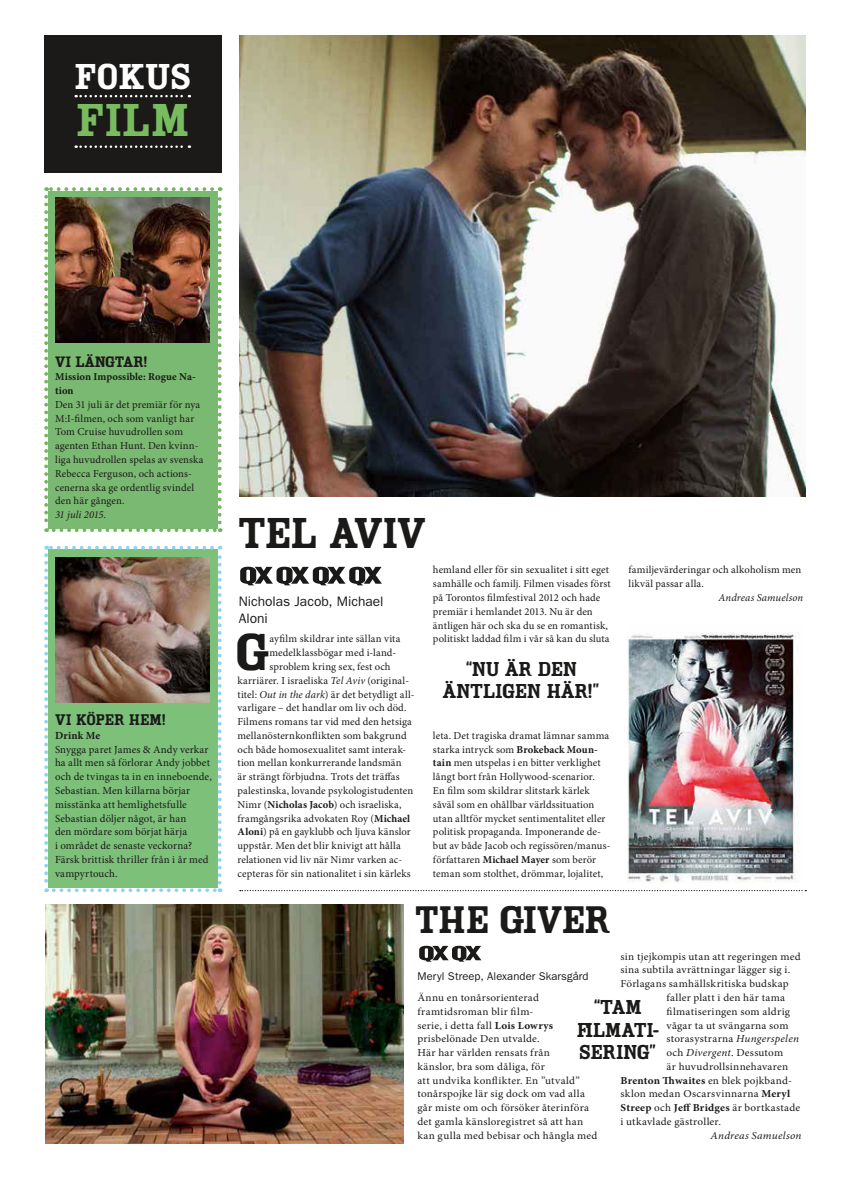
<style>
.page{position:relative;width:851px;height:1188px;background:#fff}
.page>*{position:absolute;margin:0;border:0;box-sizing:border-box;transform-origin:0 0}
.t1{font:45.12px "Cam";color:#1b1a19}
.t2{font:40px "Cam";color:#78bc5f}
.t3{font:37.5px "Cam";letter-spacing:-.035em;color:#1b1a19}
.t4{font:33.38px "Cam";letter-spacing:-.035em;color:#1b1a19}
.t5{font:31.25px "Cam";color:#fff}
.t6{font:17.5px/22.5px "Cam";letter-spacing:-.02em;color:#1b1a19;text-align:center}
.t7{font:13.75px/16.2px "Franklin Gothic LT";color:#1b1a19}
.t8{font:13.38px "Cam";letter-spacing:-.025em;color:#1b1a19}
.t9{font:13.12px "Cam";letter-spacing:-.005em;color:#1b1a19}
.t10{font:11.25px "Franklin Gothic LT";letter-spacing:.01em;color:#1b1a19}
.t11{font:10.88px/13.8px "Minion Pro";letter-spacing:.01em;color:#1b1a19}
.t12{font:700 10.88px "Minion Pro";letter-spacing:.02em;color:#1b1a19}
.t13{font:10.62px/13.8px "Minion Pro";letter-spacing:.015em;color:#1b1a19}
.t14{font:10.62px/13.8px "Minion Pro";letter-spacing:.015em;color:#1b1a19;scale:1.05 1}
.t15{font:700 10.62px "Minion Pro";letter-spacing:.01em;color:#1b1a19;scale:1.05 1}
.t16{font:700 10.62px/13.8px "Minion Pro";letter-spacing:.01em;color:#1b1a19}
.t17{font:italic 10.62px "Minion Pro";letter-spacing:.015em;color:#1b1a19}
.t18{font:italic 10.62px "Minion Pro";letter-spacing:.015em;color:#1b1a19;scale:1.05 1}
.s1{font-style:italic}
.s2{font-weight:700}
.s3{font-weight:400}
</style>
<div class="page">
<div style="left:44px;top:35px;width:177px;height:138px;background:#1b1a19"></div>
<svg style="left:76px;top:95px;width:114px;height:2px"></svg>
<svg style="left:76px;top:145px;width:114px;height:3px"></svg>
<img style="left:240px;top:36px;width:565px;height:460px">
<svg style="left:44px;top:187px;width:177px;height:345px"></svg>
<div style="left:48px;top:549px;width:170px;height:339px;background:#7cc07a"></div>
<svg style="left:44px;top:555px;width:4px;height:336px"></svg>
<svg style="left:54px;top:888px;width:167px;height:3px"></svg>
<svg style="left:218px;top:545px;width:3px;height:337px"></svg>
<svg style="left:46px;top:545px;width:166px;height:4px"></svg>
<img style="left:55px;top:197px;width:154px;height:145px">
<img style="left:55px;top:557px;width:154px;height:145px">
<img style="left:46px;top:904px;width:357px;height:238px">
<svg style="left:240px;top:566px;width:142px;height:19px"></svg>
<svg style="left:419px;top:945px;width:62px;height:16px"></svg>
<img style="left:627px;top:632px;width:172px;height:250px">
<h3 class="t5" style="left:74px;top:54px;width:118px">FOKUS</h3>
<h2 class="t2" style="left:76px;top:92px;width:115px">FILM</h2>
<p class="t9" style="left:55px;top:352px;width:94px">VI LÄNGTAR!</p>
<p class="t16" style="left:55px;top:370px;width:142px">Mission Impossible: Rogue Na&shy;tion</p>
<p class="t13" style="left:55px;top:397px;width:150px">Den 31 juli är det premiär för nya<br>M:I-filmen, och som vanligt har<br>Tom Cruise huvudrollen som agenten Ethan Hunt. Den kvinn&shy;liga huvudrollen spelas av svenska<br>Rebecca Ferguson, och actions&shy;cenerna ska ge ordentlig svindel den här gången.</p>
<p class="t17" style="left:55px;top:507px;width:53px">31 juli 2015.</p>
<p class="t8" style="left:55px;top:710px;width:112px">VI KÖPER HEM!</p>
<p class="t12" style="left:55px;top:727px;width:47px">Drink Me</p>
<p class="t11" style="left:55px;top:742px;width:158px">Snygga paret James &amp; Andy verkar ha allt men så förlorar Andy jobbet och de tvingas ta in en inneboende,<br>Sebastian. Men killarna börjar misstänka att hemlighetsfulle<br>Sebastian döljer något, är han<br>den mördare som börjat härja<br>i området de senaste veckorna?<br>Färsk brittisk thriller från i år med vampyrtouch.</p>
<h3 class="t3" style="left:238px;top:506px;width:189px">TEL AVIV</h3>
<p class="t7" style="left:239px;top:593px;width:146px">Nicholas Jacob, Michael<br>Aloni</p>
<h1 class="t1" style="left:236px;top:620px;width:35px">G</h1>
<p class="t13" style="left:269px;top:632px;width:132px">ayfilm skildrar inte sällan vita</p>
<p class="t13" style="left:269px;top:645px;width:128px">medelklassbögar med i-land-</p>
<p class="t13" style="left:269px;top:659px;width:123px">sproblem kring sex, fest och</p>
<p class="t13" style="left:237px;top:673px;width:173px">karriärer. I israeliska <span class="s1">Tel Aviv</span> (original-</p>
<p class="t13" style="left:237px;top:687px;width:178px">titel: <span class="s1">Out in the dark</span>) är det betydligt all-</p>
<p class="t13" style="left:237px;top:701px;width:170px">varligare – det handlar om liv och död.</p>
<p class="t13" style="left:237px;top:714px;width:176px">Filmens romans tar vid med den hetsiga</p>
<p class="t13" style="left:237px;top:728px;width:171px">mellanösternkonflikten som bakgrund</p>
<p class="t13" style="left:237px;top:742px;width:170px">och både homosexualitet samt interak-</p>
<p class="t13" style="left:237px;top:756px;width:166px">tion mellan konkurrerande landsmän</p>
<p class="t13" style="left:237px;top:769px;width:164px">är strängt förbjudna. Trots det träffas</p>
<p class="t13" style="left:237px;top:783px;width:177px">palestinska, lovande psykologistudenten</p>
<p class="t13" style="left:237px;top:797px;width:165px">Nimr (<span class="s2">Nicholas Jacob</span>) och israeliska,</p>
<p class="t13" style="left:237px;top:811px;width:174px">framgångsrika advokaten Roy (<span class="s2">Michael</span></p>
<p class="t13" style="left:237px;top:825px;width:175px"><span class="s2">Aloni</span>) på en gayklubb och ljuva känslor</p>
<p class="t13" style="left:237px;top:838px;width:165px">uppstår. Men det blir knivigt att hålla</p>
<p class="t13" style="left:237px;top:852px;width:166px">relationen vid liv när Nimr varken ac-</p>
<p class="t13" style="left:237px;top:866px;width:175px">cepteras för sin nationalitet i sin kärleks</p>
<p class="t13" style="left:433px;top:563px;width:179px">hemland eller för sin sexualitet i sitt eget samhälle och familj. Filmen visades först på Torontos filmfestival 2012 och hade premiär i hemlandet 2013. Nu är den äntligen här och ska du se en romantisk, politiskt laddad film i vår så kan du sluta</p>
<h3 class="t6" style="left:443px;top:657px;width:158px">“NU ÄR DEN<br>ÄNTLIGEN HÄR!”</h3>
<p class="t13" style="left:433px;top:728px;width:179px">leta. Det tragiska dramat lämnar samma starka intryck som <span class="s2">Brokeback Moun&shy;tain</span> men utspelas i en bitter verklighet långt bort från Hollywood-scenarior.<br>En film som skildrar slitstark kärlek såväl som en ohållbar världssituation utan alltför mycket sentimentalitet eller politisk propaganda. Imponerande de&shy;but av både Jacob och regissören/manus&shy;författaren <span class="s2">Michael Mayer</span> som berör teman som stolthet, drömmar, lojalitet,</p>
<h3 class="t4" style="left:415px;top:895px;width:197px">THE GIVER</h3>
<p class="t13" style="left:628px;top:563px;width:174px">familjevärderingar och alkoholism men likväl passar alla.</p>
<p class="t17" style="left:718px;top:590px;width:86px">Andreas Samuelson</p>
<p class="t14" style="left:620px;top:949px;width:173px">sin tjejkompis utan att regeringen med</p>
<p class="t14" style="left:620px;top:962px;width:163px">sina subtila avrättningar lägger sig i.</p>
<p class="t14" style="left:620px;top:976px;width:162px">Förlagans samhällskritiska budskap</p>
<p class="t14" style="left:666px;top:990px;width:114px">faller platt i den här tama</p>
<p class="t14" style="left:666px;top:1004px;width:119px">filmatiseringen som aldrig</p>
<p class="t14" style="left:666px;top:1017px;width:118px">vågar ta ut svängarna som</p>
<p class="t14" style="left:666px;top:1031px;width:128px">storasystrarna <span class="s1">Hungerspelen</span></p>
<p class="t14" style="left:666px;top:1045px;width:112px">och <span class="s1">Divergent</span>. Dessutom</p>
<p class="t14" style="left:666px;top:1059px;width:117px">är huvudrollsinnehavaren</p>
<p class="t15" style="left:620px;top:1072px;width:165px">Brenton Thwaites <span class="s3">en blek pojkband-</span></p>
<p class="t14" style="left:620px;top:1086px;width:163px">sklon medan Oscarsvinnarna <span class="s2">Meryl</span></p>
<p class="t15" style="left:620px;top:1099px;width:173px">Streep <span class="s3">och</span> Jeff Bridges <span class="s3">är bortkastade</span></p>
<p class="t14" style="left:620px;top:1114px;width:97px">i utkavlade gästroller.</p>
<p class="t18" style="left:710px;top:1127px;width:88px">Andreas Samuelson</p>
<p class="t10" style="left:417px;top:969px;width:173px">Meryl Streep, Alexander Skarsgård</p>
<h3 class="t6" style="left:576px;top:996px;width:84px">“TAM<br>FILMATI-<br>SERING”</h3>
<p class="t14" style="left:417px;top:990px;width:173px">Ännu en tonårsorienterad framtidsroman blir film-<br>serie, i detta fall <span class="s2">Lois Lowrys </span>prisbelönade Den utvalde.<br>Här har världen rensats från<br>känslor, bra som dåliga, för<br>att undvika konflikter. En ”utvald” tonårspojke lär sig dock om vad alla går miste om och försöker återinföra det gamla känsloregistret så att han kan gulla med bebisar och hångla med</p>
</div>
